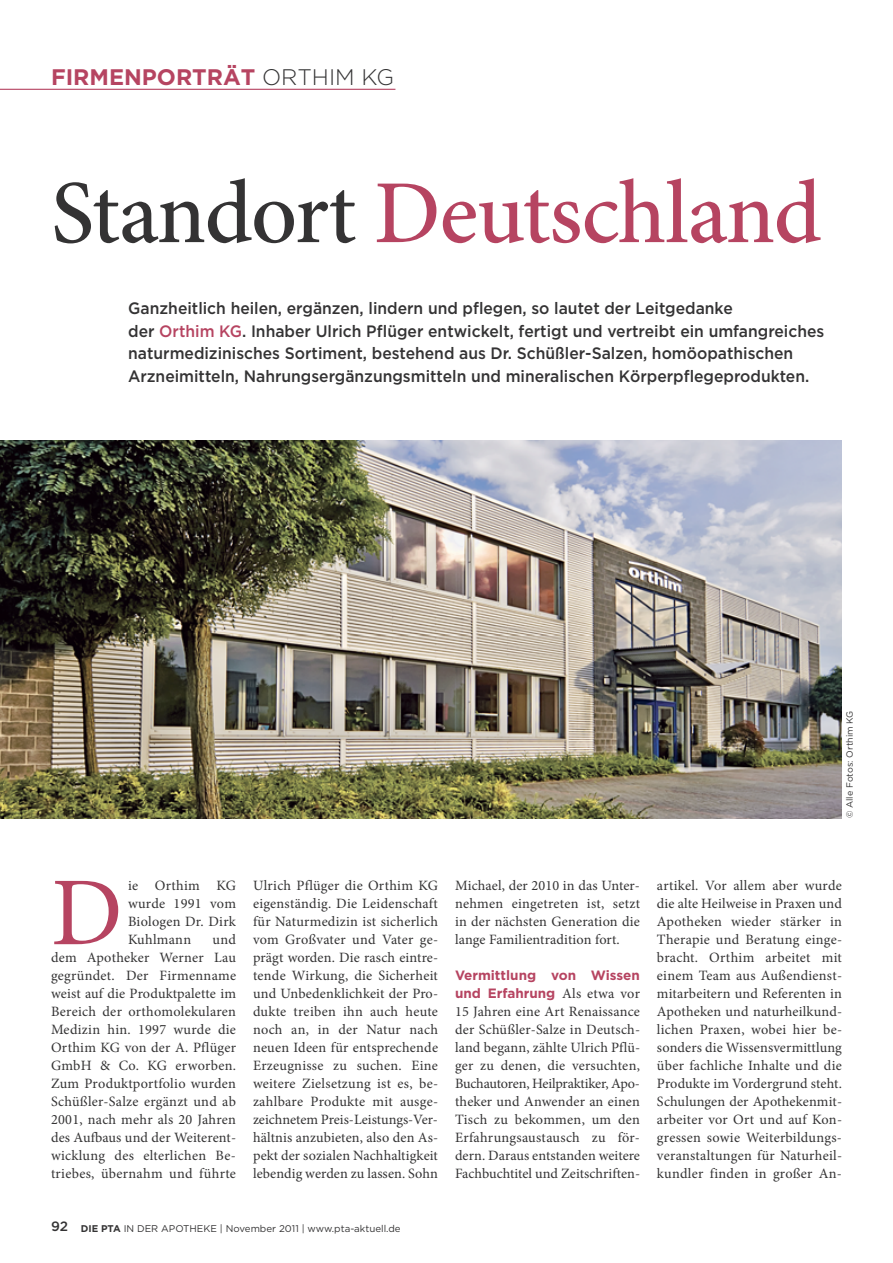
<style>
.page{position:relative;width:893px;height:1263px;background:#fff}
.page>*{position:absolute;margin:0;border:0;box-sizing:border-box;transform-origin:0 0}
.t1{font:97.35px "Minion Pro";color:#b64461}
.t2{font:500 90px "Minion Pro";letter-spacing:-.015em;color:#b64461}
.t3{font:700 22.5px "Gotham";color:#b64461}
.t4{font:500 16.5px/22.5px "Gotham";color:#343334;scale:.95 1}
.t5{font:14.25px/18px "Minion Pro";letter-spacing:.01em;color:#343334;text-align:justify}
.t6{font:700 13.5px/18px "Gotham";color:#b64461}
.t7{font:9.75px "Gotham";color:#343334}
.t8{font:9px "Gotham";color:#343334}
.s1{font-weight:300;color:#343334}
.s2{color:#343334}
.s3{color:#b64461}
.s4{font-family:"Minion Pro";font-weight:400;font-size:14.25px;color:#343334}
.s5{font-weight:500;font-size:13.5px}
.s6{font-weight:700}
</style>
<div class="page">
<hr style="left:0;top:89px;width:395px;height:1px;background:#b64461">
<img style="left:0;top:440px;width:842px;height:378px">
<h3 class="t3" style="left:51px;top:68px;width:344px">FIRMENPORTRÄT <span class="s1">ORTHIM KG</span></h3>
<h2 class="t2" style="left:51px;top:158px;width:772px"><span class="s2">Standort</span> Deutschland</h2>
<p class="t4" style="left:128px;top:298px;width:734px">Ganzheitlich heilen, ergänzen, lindern und pflegen, so lautet der Leitgedanke<br>der <span class="s3">Orthim KG</span>. Inhaber Ulrich Pflüger entwickelt, fertigt und vertreibt ein umfangreiches naturmedizinisches Sortiment, bestehend aus Dr. Schüßler-Salzen, homöopathischen Arzneimitteln, Nahrungs ergänzungsmitteln und mineralischen Körperpflegeprodukten.</p>
<p class="t8" style="left:846px;top:818px;width:109px;rotate:-90deg">© Alle Fotos: Orthim KG</p>
<h1 class="t1" style="left:51px;top:875px;width:73px">D</h1>
<p class="t5" style="left:128px;top:878px;width:109px">ie Orthim KG wurde 1991 vom Biologen Dr. Dirk Kuhlmann</p>
<p class="t5" style="left:51px;top:932px;width:187px;text-indent:161px">und dem Apotheker Werner Lau gegründet. Der Firmenname weist auf die Produktpalette im Bereich der orthomolekularen Medizin hin. 1997 wurde die Orthim KG von der A. Pflüger GmbH &amp; Co. KG erworben.<br>Zum Produktportfolio wurden Schüßler-Salze ergänzt und ab 2001, nach mehr als 20 Jahren des Aufbaus und der Weiterent&shy;wicklung des elterlichen Be - triebes, übernahm und führte</p>
<p class="t5" style="left:253px;top:878px;width:187px">Ulrich Pflüger die Orthim KG eigenständig. Die Leidenschaft für Naturmedizin ist sicherlich vom Großvater und Vater ge&shy;prägt worden. Die rasch eintre&shy;tende Wirkung, die Sicherheit und Unbedenklichkeit der Pro&shy;dukte treiben ihn auch heute noch an, in der Natur nach neuen Ideen für entsprechende Erzeugnisse zu suchen. Eine weitere Zielsetzung ist es, be&shy;zahlbare Produkte mit ausge&shy;zeichnetem Preis-Leistungs-Ver&shy;hältnis anzubieten, also den As&shy;pekt der sozialen Nachhaltigkeit lebendig werden zu lassen. Sohn</p>
<p class="t5" style="left:455px;top:878px;width:187px">Michael, der 2010 in das Unter&shy;nehmen eingetreten ist, setzt in der nächsten Generation die lange Familientradition fort.</p>
<p class="t6" style="left:455px;top:967px;width:186px">Vermittlung von Wissen und Erfahrung <span class="s4">Als etwa vor</span></p>
<p class="t5" style="left:455px;top:1004px;width:187px">15 Jahren eine Art Renaissance der Schüßler-Salze in Deutsch&shy;land begann, zählte Ulrich Pflü&shy;ger zu denen, die versuchten, Buchautoren, Heilpraktiker, Apo&shy;theker und Anwender an einen Tisch zu bekommen, um den Erfahrungsaustausch zu för&shy;dern. Daraus entstanden weitere Fachbuchtitel und Zeitschriften-</p>
<p class="t7" style="left:51px;top:1225px;width:351px"><span class="s5">92</span> <span class="s6">DIE PTA</span> IN DER APOTHEKE | November 2011 | www.pta-aktuell.de</p>
<p class="t5" style="left:657px;top:878px;width:187px">artikel. Vor allem aber wurde die alte Heilweise in Praxen und Apotheken wieder stärker in Therapie und Beratung einge&shy;bracht. Orthim arbeitet mit einem Team aus Außendienst&shy;mitarbeitern und Referenten in Apotheken und naturheilkund&shy;lichen Praxen, wobei hier be&shy;sonders die Wissensvermittlung über fachliche Inhalte und die Produkte im Vordergrund steht.<br>Schulungen der Apothekenmit&shy;arbeiter vor Ort und auf Kon&shy;gressen sowie Weiterbildungs&shy;veranstaltungen für Naturheil&shy;kundler finden in großer An-</p>
</div>
